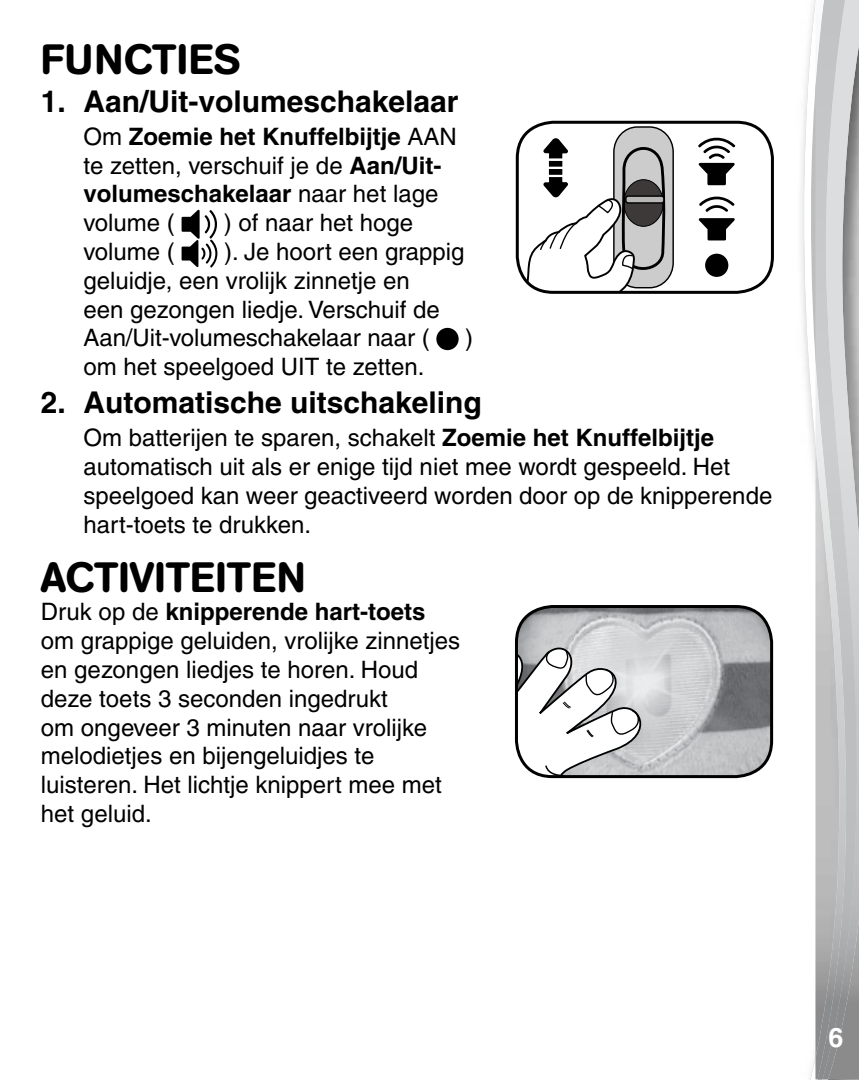
<style>
.page{position:relative;width:859px;height:1080px;background:#fff}
.page>*{position:absolute;margin:0;border:0;box-sizing:border-box;transform-origin:0 0}
.t1{font:500 42px "AG Book Rounded";color:#000}
.t2{font:500 42px "AG Book Rounded";letter-spacing:.02em;color:#000}
.t3{font:700 30px "Helvetica";color:#000}
.t4{font:700 27px "Helvetica";color:#fff}
.t5{font:500 24px/28.8px "Helvetica";color:#000}
.t6{font:700 24px/28.8px "Helvetica";color:#000}
.s1{font-weight:500}
.s2{font-weight:700}
</style>
<div class="page">
<svg style="left:803px;top:0;width:12px;height:1080px"></svg>
<svg style="left:815px;top:1079px;width:13px;height:1px"></svg>
<img style="left:858px;top:0;width:1px;height:1079px">
<img style="left:848px;top:0;width:10px;height:1079px">
<img style="left:815px;top:0;width:33px;height:1079px">
<svg style="left:182px;top:209px;width:36px;height:59px"></svg>
<div style="left:436px;top:328px;width:23px;height:22px;background:#000;border-radius:50%"></div>
<div style="left:614px;top:127px;width:59px;height:161px;background:#cdcccd;border-radius:24px"></div>
<div style="left:613px;top:126px;width:61px;height:162px;border:1px solid #000;border-radius:24px"></div>
<div style="left:516px;top:121px;width:258px;height:173px;border:3px solid #000;border-radius:36px"></div>
<div style="left:705px;top:254px;width:23px;height:23px;background:#000;border-radius:50%"></div>
<svg style="left:698px;top:196px;width:37px;height:44px"></svg>
<svg style="left:698px;top:137px;width:38px;height:48px"></svg>
<svg style="left:517px;top:138px;width:148px;height:154px"></svg>
<img style="left:516px;top:607px;width:256px;height:170px">
<svg style="left:516px;top:640px;width:140px;height:137px"></svg>
<div style="left:515px;top:605px;width:258px;height:173px;border:3px solid #000;border-radius:36px"></div>
<h1 class="t2" style="left:41px;top:34px;width:201px">FUNCTIES</h1>
<p class="t3" style="left:41px;top:83px;width:419px">1. Aan/Uit-volumeschakelaar</p>
<p class="t6" style="left:83px;top:121px;width:375px"><span class="s1">Om</span> Zoemie het Knuffelbijtje <span class="s1">AAN te zetten, verschuif je de</span> Aan/Uit&shy;volumeschakelaar <span class="s1">naar het lage volume (</span></p>
<p class="t5" style="left:224px;top:208px;width:191px">) of naar het hoge</p>
<p class="t5" style="left:83px;top:237px;width:383px;text-indent:141px">). Je hoort een grappig geluidje, een vrolijk zinnetje en<br>een gezongen liedje. Verschuif de<br>Aan/Uit-volumeschakelaar naar (</p>
<p class="t5" style="left:83px;top:237px;width:93px">volume (</p>
<p class="t5" style="left:465px;top:323px;width:9px">)</p>
<p class="t5" style="left:83px;top:352px;width:343px">om het speelgoed UIT te zetten.</p>
<p class="t3" style="left:41px;top:384px;width:442px">2. Automatische uitschakeling</p>
<p class="t5" style="left:83px;top:423px;width:690px">Om batterijen te sparen, schakelt <span class="s2">Zoemie het Knuffelbijtje </span>automatisch uit als er enige tijd niet mee wordt gespeeld. Het speelgoed kan weer geactiveerd worden door op de knipperende hart-toets te drukken.</p>
<h1 class="t1" style="left:41px;top:552px;width:266px">ACTIVITEITEN</h1>
<p class="t5" style="left:41px;top:598px;width:421px">Druk op de <span class="s2">knipperende hart-toets </span>om grappige geluiden, vrolijke zinnetjes en gezongen liedjes te horen. Houd deze toets 3 seconden ingedrukt<br>om ongeveer 3 minuten naar vrolijke melodietjes en bijengeluidjes te luisteren. Het lichtje knippert mee met het geluid.</p>
<p class="t4" style="left:828px;top:1021px;width:17px">6</p>
</div>
